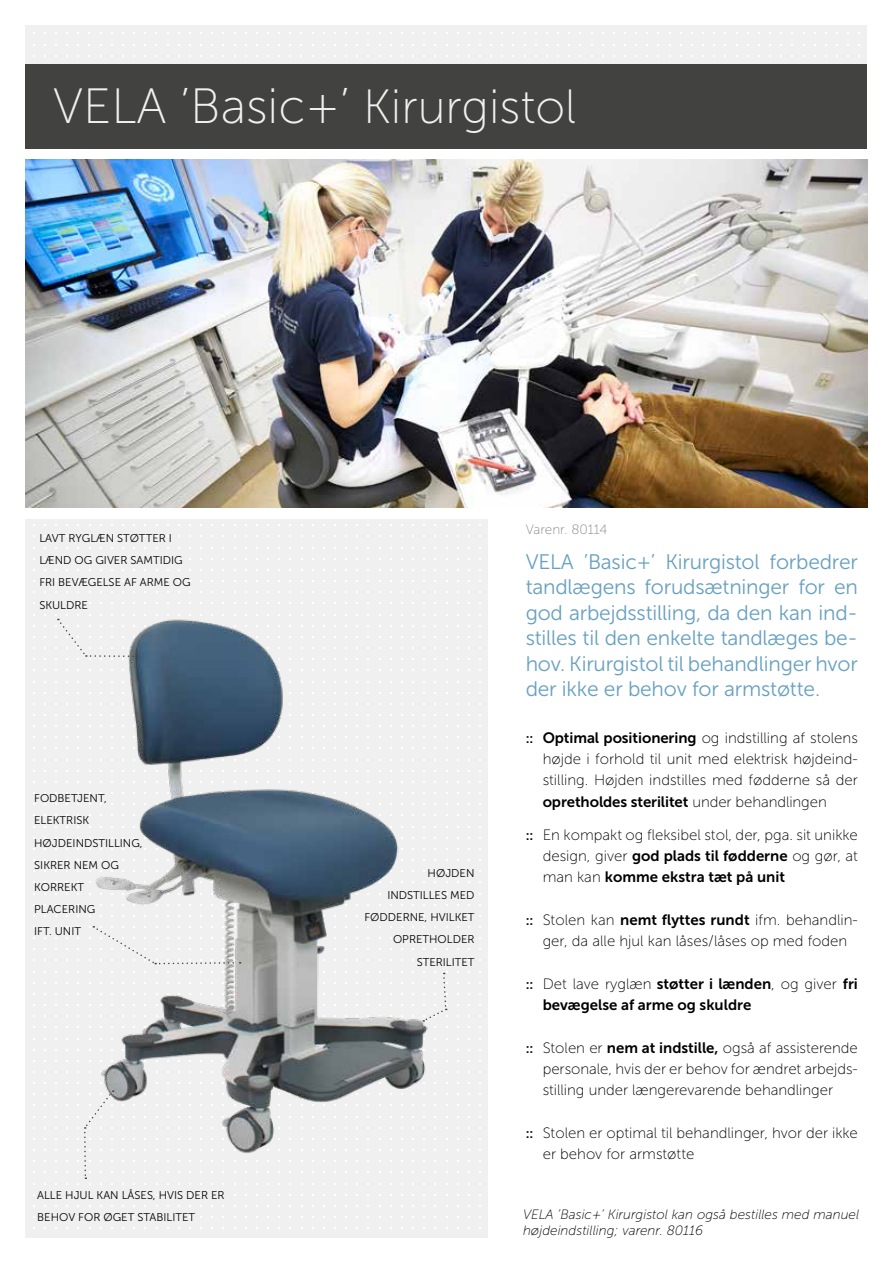
<style>
.page{position:relative;width:893px;height:1263px;background:#fff}
.page>*{position:absolute;margin:0;border:0;box-sizing:border-box;transform-origin:0 0}
.t1{font:49.5px "Museo Sans 100";color:#f0f0f0}
.t2{font:21px/25.5px "Museo Sans 300";letter-spacing:-.01em;color:#67a1c0;text-align:justify}
.t3{font:15px/21.3px "Museo Sans 100";color:#000;text-align:justify}
.t4{font:15px "Museo Sans 700";color:#000}
.t5{font:italic 13.5px/16.2px "Museo Sans 100";color:#000}
.t6{font:13.5px "Museo Sans 100";color:#878787}
.t7{font:11.25px/22.2px "Museo Sans 300";color:#000}
.s1{font-size:48px}
.s2{font-family:"Museo Sans 700";font-size:13.5px}
.s3{font-family:"Museo Sans 700"}
.s4{font-family:"Museo Sans 100"}
</style>
<div class="page">
<div style="left:26px;top:519px;width:462px;height:718px;background:#f0f0f0"></div>
<img style="left:89px;top:614px;width:346px;height:548px">
<div style="left:26px;top:64px;width:841px;height:85px;background:#424241"></div>
<div style="left:26px;top:26px;width:841px;height:38px;background:#f0f0f0"></div>
<img style="left:26px;top:159px;width:841px;height:348px">
<svg style="left:111px;top:1090px;width:3px;height:5px"></svg>
<svg style="left:77px;top:1093px;width:35px;height:91px"></svg>
<svg style="left:158px;top:959px;width:81px;height:6px"></svg>
<svg style="left:89px;top:926px;width:66px;height:38px"></svg>
<svg style="left:234px;top:959px;width:7px;height:4px"></svg>
<svg style="left:55px;top:614px;width:31px;height:46px"></svg>
<svg style="left:86px;top:655px;width:47px;height:5px"></svg>
<svg style="left:133px;top:655px;width:4px;height:5px"></svg>
<svg style="left:443px;top:971px;width:4px;height:46px"></svg>
<svg style="left:423px;top:1004px;width:21px;height:24px"></svg>
<h1 class="t1" style="left:53px;top:80px;width:525px">VELA ’Basic+’ <span class="s1">Kirurgistol</span></h1>
<p class="t7" style="left:39px;top:527px;width:153px">LAVT RYGLÆN STØTTER I<br>LÆND OG GIVER SAMTIDIG<br>FRI BEVÆGELSE AF ARME OG<br>SKULDRE</p>
<p class="t7" style="left:34px;top:787px;width:110px">FODBETJENT,<br>ELEKTRISK<br>HØJDEINDSTILLING,<br>SIKRER NEM OG<br>KORREKT<br>PLACERING<br>IFT. UNIT</p>
<p class="t7" style="left:37px;top:1184px;width:189px">ALLE HJUL KAN LÅSES, HVIS DER ER<br>BEHOV FOR ØGET STABILITET</p>
<p class="t7" style="left:364px;top:862px;width:111px;text-align:right">HØJDEN<br>INDSTILLES MED<br>FØDDERNE, HVILKET<br>OPRETHOLDER<br>STERILITET</p>
<p class="t6" style="left:526px;top:522px;width:83px">Varenr. 80114</p>
<h2 class="t2" style="left:526px;top:549px;width:334px">VELA ’Basic+’ Kirurgistol forbedrer tandlægens forudsætninger for en god arbejdsstilling, da den kan ind&shy;stilles til den enkelte tandlæges be&shy;hov. Kirurgistol til behandlinger hvor der ikke er behov for armstøtte.</h2>
<p class="t3" style="left:543px;top:727px;width:317px;text-indent:-17px"><span class="s2">::</span> <span class="s3">Optimal positionering</span> og indstilling af stolens højde i forhold til unit med elektrisk højdeind&shy;stilling. Højden indstilles med fødderne så der</p>
<p class="t4" style="left:543px;top:793px;width:286px">opretholdes sterilitet <span class="s4">under behandlingen</span></p>
<p class="t3" style="left:526px;top:824px;width:334px;text-align:right"><span class="s2">::</span> En kompakt og fleksibel stol, der, pga. sit unikke design, giver <span class="s3">god plads til fødderne</span> og gør, at</p>
<p class="t4" style="left:543px;top:869px;width:244px"><span class="s4">man kan</span> komme ekstra tæt på unit</p>
<p class="t3" style="left:526px;top:909px;width:334px;text-align:center"><span class="s2">::</span> Stolen kan <span class="s3">nemt flyttes rundt</span> ifm. behandlin&shy;ger, da alle hjul kan låses/låses op med foden</p>
<p class="t3" style="left:526px;top:973px;width:334px"><span class="s2">::</span> Det lave ryglæn <span class="s3">støtter i lænden</span>, og giver <span class="s3">fri</span></p>
<p class="t4" style="left:543px;top:996px;width:210px">bevægelse af arme og skuldre</p>
<p class="t3" style="left:543px;top:1037px;width:317px;text-indent:-17px"><span class="s2">::</span> Stolen er <span class="s3">nem at indstille,</span> også af assisterende personale, hvis der er behov for ændret arbejds&shy;stilling under længerevarende behandlinger</p>
<p class="t3" style="left:543px;top:1122px;width:317px;text-indent:-17px"><span class="s2">::</span> Stolen er optimal til behandlinger, hvor der ikke er behov for armstøtte</p>
<p class="t5" style="left:523px;top:1206px;width:338px">VELA ’Basic+’ Kirurgistol kan også bestilles med manuel højdeindstilling; varenr. 80116</p>
</div>
